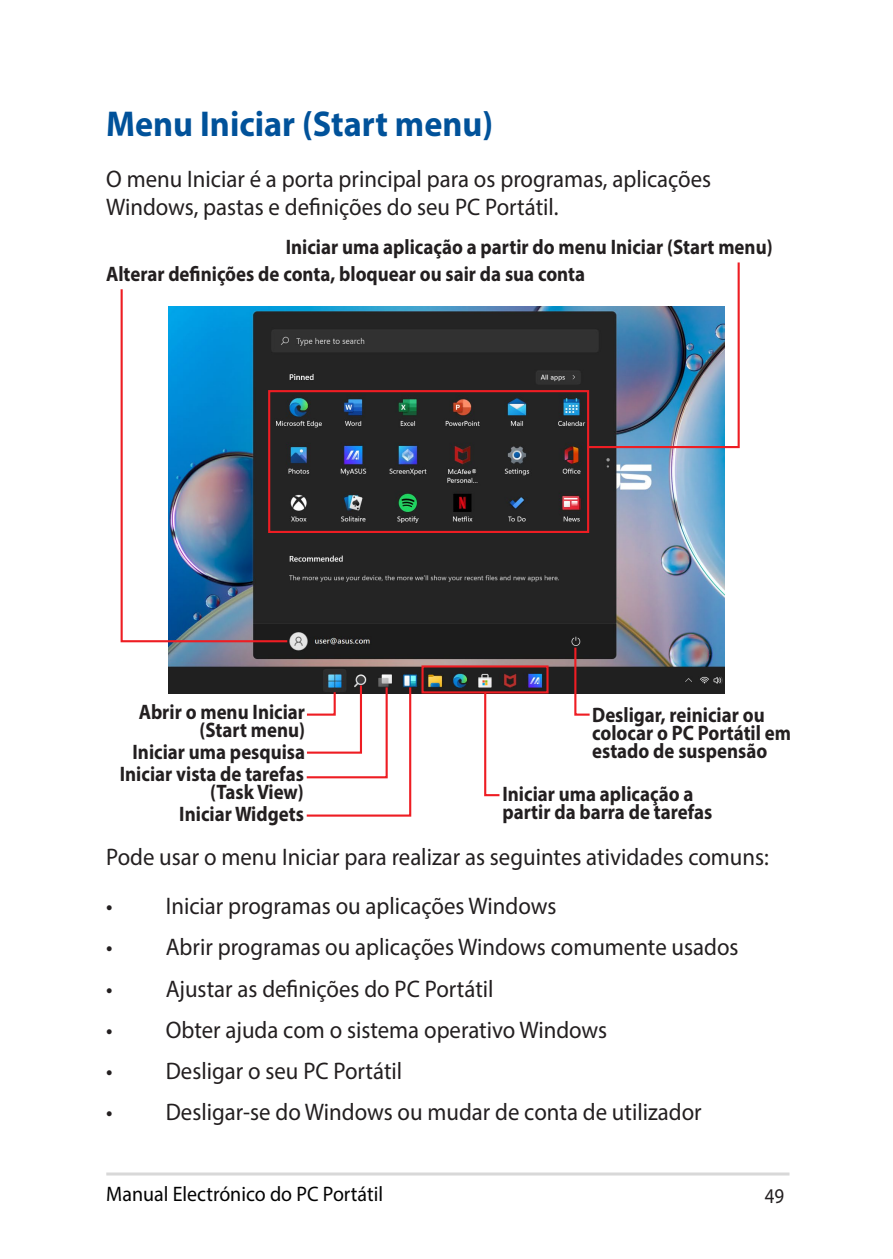
<style>
.page{position:relative;width:893px;height:1259px;background:#fff}
.page>*{position:absolute;margin:0;border:0;box-sizing:border-box;transform-origin:0 0}
.t1{font:700 36px "Myriad Pro";color:#01529a;scale:.95 1}
.t2{font:24px/28.8px "Myriad Pro";color:#231f20;scale:.95 1}
.t3{font:700 21px/18px "Myriad Pro";color:#231f20;text-align:right;scale:.9 1}
.t4{font:21px "Myriad Pro";color:#030303;scale:.95 1}
.t5{font:21px "Myriad Pro";color:#231f20;scale:.9 1}
</style>
<div class="page">
<hr style="left:106px;top:1172px;width:683px;height:3px;background:#d8d8d8">
<img style="left:168px;top:306px;width:556px;height:387px">
<img style="left:586px;top:262px;width:154px;height:187px">
<div style="left:268px;top:390px;width:321px;height:143px;border:2px solid #ee1d23"></div>
<div style="left:421px;top:665px;width:128px;height:28px;border:2px solid #ee1d23"></div>
<svg style="left:305px;top:683px;width:107px;height:134px"></svg>
<img style="left:120px;top:289px;width:169px;height:354px">
<svg style="left:573px;top:645px;width:19px;height:71px"></svg>
<svg style="left:483px;top:690px;width:19px;height:107px"></svg>
<h1 class="t1" style="left:106px;top:101px;width:409px">Menu Iniciar (Start menu)</h1>
<p class="t2" style="left:106px;top:164px;width:638px">O menu Iniciar é a porta principal para os programas, aplicações<br>Windows, pastas e definições do seu PC Portátil.</p>
<p class="t3" style="left:286px;top:237px;width:542px">Iniciar uma aplicação a partir do menu Iniciar (Start menu)</p>
<p class="t3" style="left:106px;top:264px;width:534px">Alterar definições de conta, bloquear ou sair da sua conta</p>
<p class="t3" style="left:139px;top:702px;width:186px">Abrir o menu Iniciar (Start menu)</p>
<p class="t3" style="left:120px;top:764px;width:206px">Iniciar vista de tarefas (Task View)</p>
<p class="t3" style="left:133px;top:742px;width:193px">Iniciar uma pesquisa</p>
<p class="t3" style="left:179px;top:804px;width:140px">Iniciar Widgets</p>
<p class="t3" style="left:592px;top:705px;width:222px;text-align:left">Desligar, reiniciar ou colocar o PC Portátil em estado de suspensão</p>
<p class="t3" style="left:502px;top:784px;width:235px;text-align:left">Iniciar uma aplicação a partir da barra de tarefas</p>
<p class="t2" style="left:106px;top:842px;width:699px">Pode usar o menu Iniciar para realizar as seguintes atividades comuns:</p>
<p class="t2" style="left:106px;top:891px;width:475px">• Iniciar programas ou aplicações Windows</p>
<p class="t2" style="left:106px;top:932px;width:667px">• Abrir programas ou aplicações Windows comumente usados</p>
<p class="t2" style="left:106px;top:973px;width:409px">• Ajustar as definições do PC Portátil</p>
<p class="t2" style="left:106px;top:1014px;width:529px">• Obter ajuda com o sistema operativo Windows</p>
<p class="t2" style="left:106px;top:1056px;width:313px">• Desligar o seu PC Portátil</p>
<p class="t2" style="left:106px;top:1097px;width:628px">• Desligar-se do Windows ou mudar de conta de utilizador</p>
<p class="t4" style="left:106px;top:1180px;width:293px">Manual Electrónico do PC Portátil</p>
<p class="t5" style="left:765px;top:1182px;width:23px">49</p>
</div>
